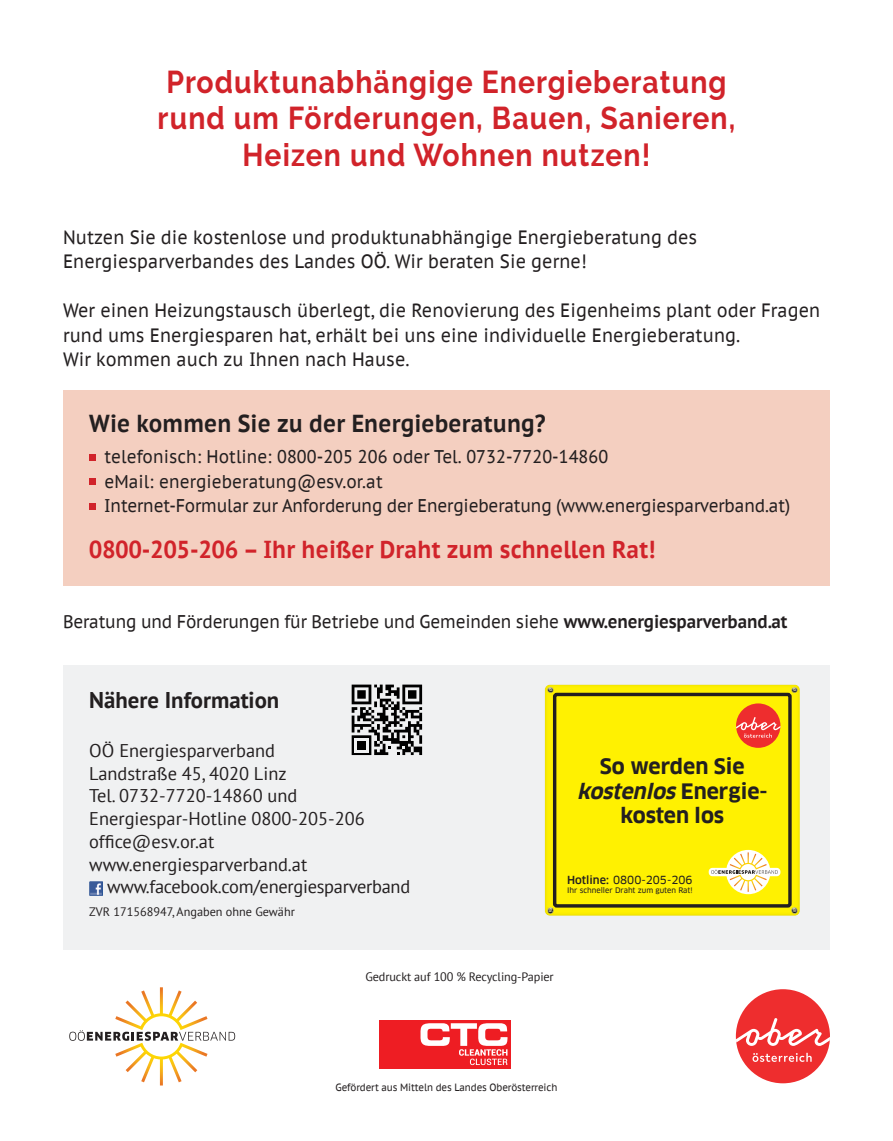
<style>
.page{position:relative;width:893px;height:1141px;background:#fff}
.page>*{position:absolute;margin:0;border:0;box-sizing:border-box;transform-origin:0 0}
.t1{font:700 31.5px/36.8px "Raleway";letter-spacing:.04em;color:#d1232a;text-align:center;scale:.9 1}
.t2{font:700 24.5px "PT Sans Caption";letter-spacing:.005em;color:#d1232a;scale:.9 1}
.t3{font:700 24.5px "PT Sans Caption";letter-spacing:.005em;color:#231f20;scale:.9 1}
.t4{font:700 22.75px "PT Sans";color:#231f20}
.t5{font:700 20.82px/24.8px "Clan Offc Pro";color:#231f20;text-align:center}
.t6{font:19.25px/24.5px "PT Sans Caption";letter-spacing:.005em;color:#231f20;scale:.9 1}
.t7{font:18.38px/24.5px "PT Sans Caption";letter-spacing:-.01em;color:#231f20;scale:.9 1}
.t8{font:18.38px/22.8px "PT Sans";color:#231f20}
.t9{font:12.25px "PT Sans";letter-spacing:-.01em;color:#231f20}
.t10{font:10.85px "Clan Offc Pro News";color:#231f20}
.t11{font:10.5px "PT Sans Caption";letter-spacing:-.01em;color:#231f20;scale:.9 1}
.t12{font:7.52px "Clan Offc Pro News";color:#231f20}
.s1{font-weight:700}
.s2{font-style:italic}
.s3{font-family:"Clan Offc Pro";font-weight:500}
</style>
<div class="page">
<div style="left:63px;top:665px;width:767px;height:284px;background:#f0f1f2"></div>
<div style="left:63px;top:390px;width:767px;height:195px;background:#f4cfc0"></div>
<div style="left:545px;top:684px;width:255px;height:232px;background:#fff101"></div>
<svg style="left:548px;top:907px;width:6px;height:6px"></svg>
<div style="left:553px;top:693px;width:239px;height:215px;border:3px solid #231f20;border-radius:2px"></div>
<svg style="left:791px;top:907px;width:7px;height:6px"></svg>
<svg style="left:791px;top:687px;width:7px;height:6px"></svg>
<svg style="left:548px;top:687px;width:6px;height:6px"></svg>
<svg style="left:89px;top:882px;width:13px;height:13px"></svg>
<svg style="left:352px;top:685px;width:70px;height:70px"></svg>
<div style="left:379px;top:1020px;width:132px;height:48px;background:#ee1d23"></div>
<svg style="left:420px;top:1023px;width:87px;height:42px"></svg>
<div style="left:89px;top:454px;width:7px;height:7px;background:#d1232a"></div>
<div style="left:89px;top:478px;width:7px;height:7px;background:#d1232a"></div>
<div style="left:89px;top:503px;width:7px;height:7px;background:#d1232a"></div>
<svg style="left:69px;top:987px;width:166px;height:98px"></svg>
<div style="left:736px;top:989px;width:94px;height:94px;background:#ee2d2e;border-radius:50%"></div>
<svg style="left:736px;top:1018px;width:94px;height:44px"></svg>
<div style="left:736px;top:703px;width:44px;height:45px;background:#ee2d2e;border-radius:50%"></div>
<svg style="left:736px;top:717px;width:44px;height:21px"></svg>
<div style="left:726px;top:850px;width:44px;height:44px;background:#fff;border-radius:50%"></div>
<div style="left:709px;top:868px;width:71px;height:8px;background:#fff;border-radius:4px"></div>
<svg style="left:711px;top:852px;width:67px;height:40px"></svg>
<h1 class="t1" style="left:158px;top:63px;width:643px">Produktunabhängige Energieberatung rund um Förderungen, Bauen, Sanieren,<br>Heizen und Wohnen nutzen!</h1>
<p class="t6" style="left:63px;top:224px;width:706px">Nutzen Sie die kostenlose und produktunabhängige Energieberatung des<br>Energiesparverbandes des Landes OÖ. Wir beraten Sie gerne!</p>
<p class="t6" style="left:63px;top:298px;width:843px">Wer einen Heizungstausch überlegt, die Renovierung des Eigenheims plant oder Fragen rund ums Energiesparen hat, erhält bei uns eine individuelle Energieberatung.<br>Wir kommen auch zu Ihnen nach Hause.</p>
<p class="t3" style="left:89px;top:407px;width:509px">Wie kommen Sie zu der Energieberatung?</p>
<p class="t7" style="left:104px;top:444px;width:764px">telefonisch: Hotline: 0800-205 206 oder Tel. 0732-7720-14860<br>eMail: energieberatung@esv.or.at<br>Internet-Formular zur Anforderung der Energieberatung (www.energiesparverband.at)</p>
<p class="t2" style="left:89px;top:533px;width:630px">0800-205-206 – Ihr heißer Draht zum schnellen Rat!</p>
<p class="t7" style="left:63px;top:609px;width:807px">Beratung und Förderungen für Betriebe und Gemeinden siehe <span class="s1">www.energiesparverband.at</span></p>
<p class="t4" style="left:89px;top:685px;width:192px">Nähere Information</p>
<p class="t8" style="left:89px;top:738px;width:277px">OÖ Energiesparverband<br>Landstraße 45, 4020 Linz<br>Tel. 0732-7720-14860 und<br>Energiespar-Hotline 0800-205-206 office@esv.or.at www.energiesparverband.at</p>
<p class="t8" style="left:107px;top:875px;width:304px">www.facebook.com/energiesparverband</p>
<p class="t9" style="left:89px;top:904px;width:207px">ZVR 171568947, Angaben ohne Gewähr</p>
<p class="t5" style="left:577px;top:754px;width:192px">So werden Sie <span class="s2">kostenlos</span> E n e r g i e - kosten los</p>
<p class="t10" style="left:567px;top:873px;width:127px"><span class="s3">Hotline:</span> 0800-205-206</p>
<p class="t12" style="left:567px;top:886px;width:127px">Ihr schneller Draht zum guten Rat!</p>
<p class="t9" style="left:365px;top:969px;width:190px">Gedruckt auf 100 % Recycling-Papier</p>
<p class="t11" style="left:335px;top:1080px;width:248px">Gefördert aus Mitteln des Landes Oberösterreich</p>
</div>
